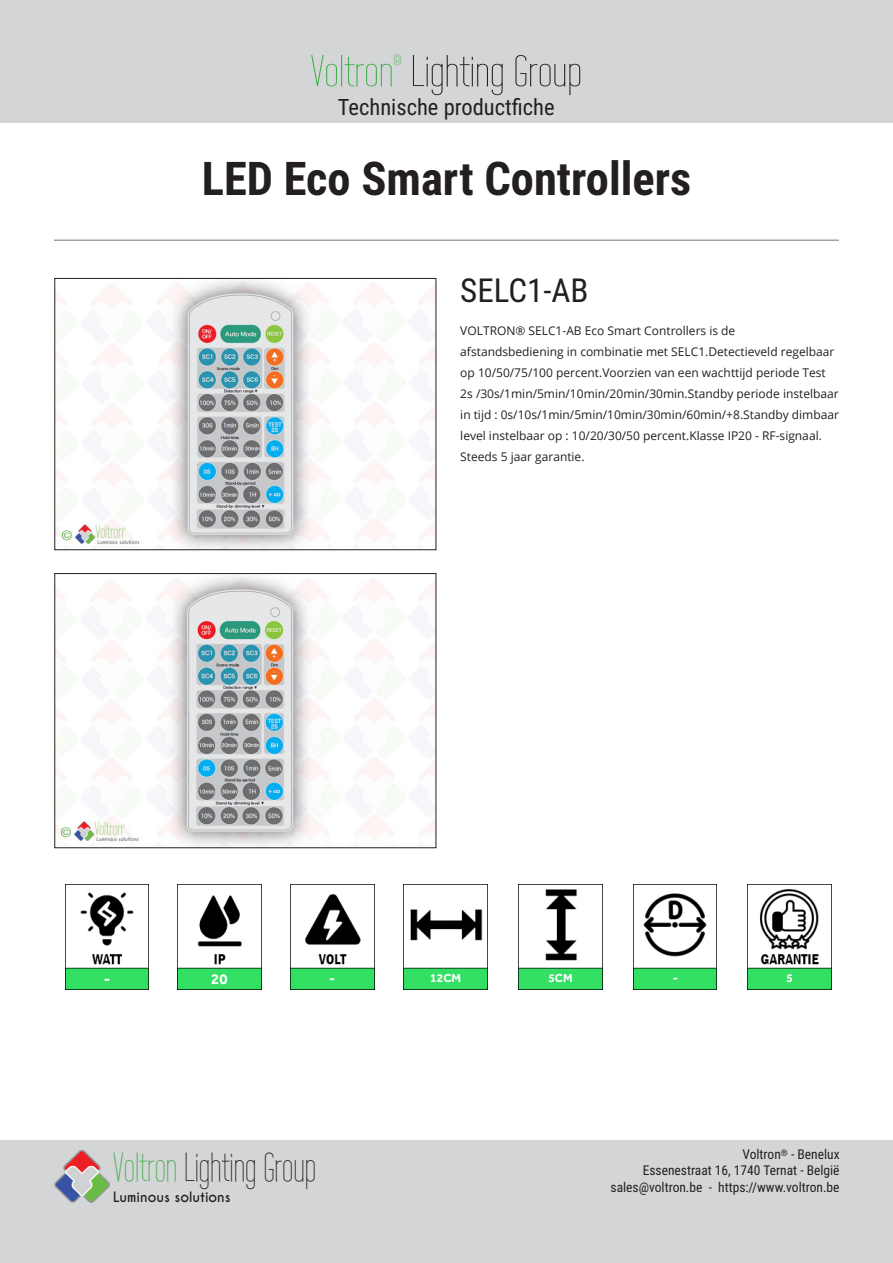
<style>
.page{position:relative;width:893px;height:1263px;background:#fff}
.page>*{position:absolute;margin:0;border:0;box-sizing:border-box;transform-origin:0 0}
.t1{font:700 46.5px "Roboto Condensed";color:#231f20}
.t2{font:43.5px "Wire One";color:#231f20;scale:1.2 1}
.t3{font:40.5px "Wire One";color:#231f20}
.t4{font:33px "Roboto Condensed";color:#231f20}
.t5{font:22.5px "Roboto Condensed";color:#231f20}
.t6{font:700 15px "Effra";color:#fff}
.t7{font:15px "Wire One";color:#40ae49;scale:1.2 1}
.t8{font:13.5px/16.5px "Roboto Condensed";color:#231f20;text-align:right}
.t9{font:700 13.5px "Caviar Dreams";color:#231f20}
.t10{font:700 13.5px "Effra";color:#fff}
.t11{font:12px/21px "Open Sans";color:#231f20}
.t12{font:700 12px "Effra";color:#fff}
.s1{color:#40ae49}
</style>
<div class="page">
<div style="left:0;top:1141px;width:893px;height:122px;background:#d4d5d7"></div>
<img style="left:55px;top:1150px;width:54px;height:53px">
<div style="left:0;top:0;width:893px;height:122px;background:#d4d5d7"></div>
<hr style="left:54px;top:239px;width:785px;height:2px;background:#a0a1a5">
<img style="left:56px;top:280px;width:378px;height:268px">
<div style="left:54px;top:278px;width:382px;height:272px;border:1px solid #231f20"></div>
<img style="left:65px;top:884px;width:84px;height:105px">
<img style="left:291px;top:884px;width:83px;height:105px">
<img style="left:178px;top:884px;width:83px;height:105px">
<img style="left:56px;top:576px;width:378px;height:270px">
<div style="left:54px;top:573px;width:382px;height:275px;border:1px solid #231f20"></div>
<img style="left:404px;top:909px;width:83px;height:80px">
<img style="left:519px;top:889px;width:83px;height:100px">
<img style="left:634px;top:885px;width:83px;height:104px">
<img style="left:748px;top:889px;width:83px;height:100px">
<p class="t7" style="left:394px;top:52px;width:8px">®</p>
<h3 class="t5" style="left:338px;top:91px;width:218px">Technische productfiche</h3>
<h2 class="t2" style="left:311px;top:47px;width:228px"><span class="s1">Voltron</span> Lighting Group</h2>
<h1 class="t1" style="left:202px;top:146px;width:491px">LED Eco Smart Controllers</h1>
<h3 class="t4" style="left:460px;top:268px;width:130px">SELC1-AB</h3>
<p class="t11" style="left:460px;top:320px;width:380px">VOLTRON® SELC1-AB Eco Smart Controllers is de afstandsbediening in combinatie met SELC1.Detectieveld regelbaar op 10/50/75/100 percent.Voorzien van een wachttijd periode Test 2s /30s/1min/5min/10min/20min/30min.Standby periode instelbaar in tijd : 0s/10s/1min/5min/10min/30min/60min/+8.Standby dimbaar level instelbaar op : 10/20/30/50 percent.Klasse IP20 - RF-signaal.<br>Steeds 5 jaar garantie.</p>
<p class="t6" style="left:104px;top:969px;width:8px">-</p>
<p class="t6" style="left:211px;top:969px;width:18px">20</p>
<p class="t10" style="left:329px;top:970px;width:8px">-</p>
<p class="t12" style="left:430px;top:971px;width:32px">12CM</p>
<p class="t12" style="left:548px;top:971px;width:26px">5CM</p>
<p class="t12" style="left:673px;top:971px;width:7px">-</p>
<p class="t12" style="left:786px;top:971px;width:8px">5</p>
<h3 class="t3" style="left:113px;top:1145px;width:204px"><span class="s1">Voltron</span> Lighting Group</h3>
<p class="t9" style="left:113px;top:1189px;width:119px">Luminous solutions</p>
<p class="t8" style="left:611px;top:1145px;width:231px">Voltron<sup>®</sup> - Benelux<br>Essenestraat 16, 1740 Ternat - België sales@voltron.be - https://www.voltron.be</p>
</div>
